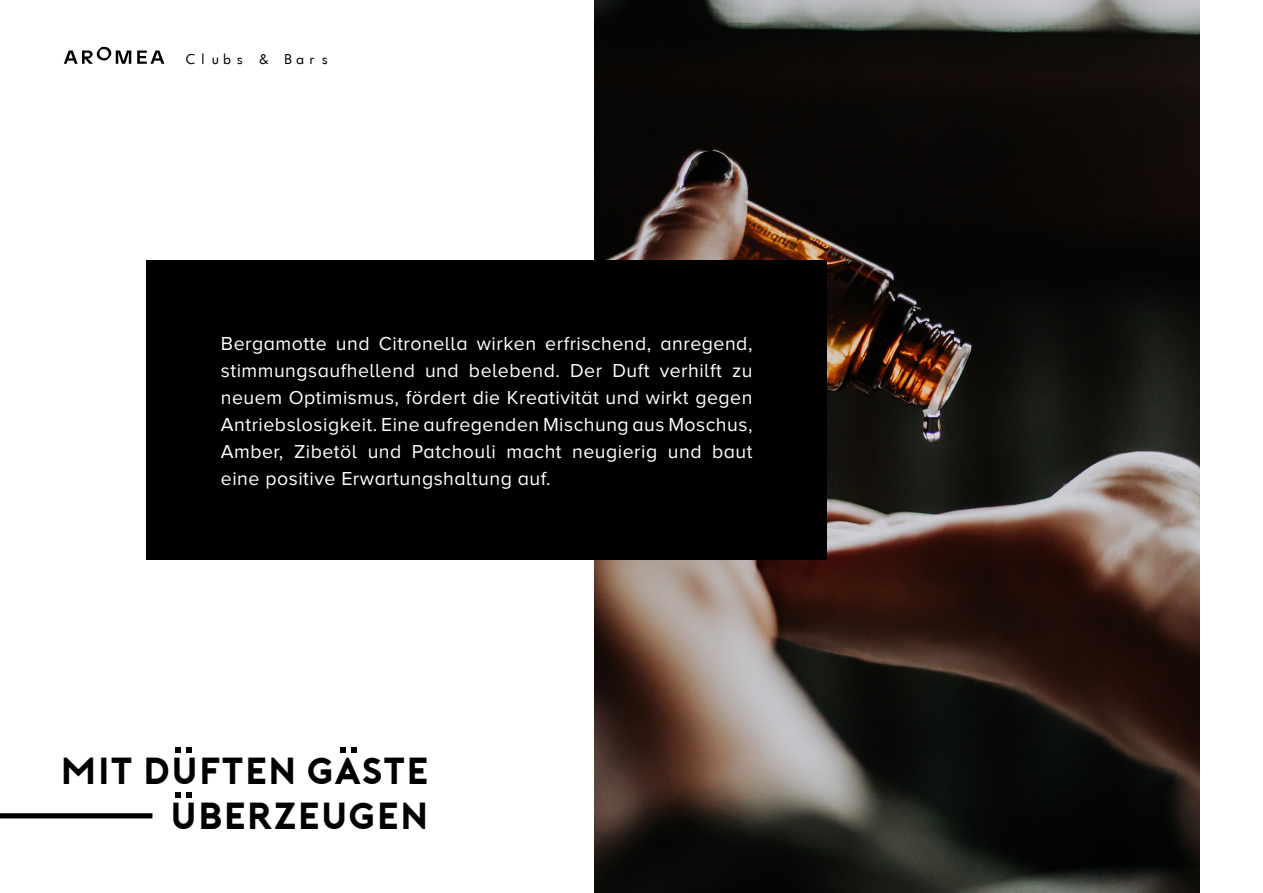
<style>
.page{position:relative;width:1263px;height:893px;background:#fff}
.page>*{position:absolute;margin:0;border:0;box-sizing:border-box;transform-origin:0 0}
.t1{font:37.5px/45px "Porter Bold DEMO";color:#000;text-align:right}
.t2{font:19.5px/27px "Proxima Nova A";letter-spacing:.025em;color:#fff;text-align:justify}
.t3{font:13.5px "Futurist Fixed Width";letter-spacing:-.1em;color:#000}
</style>
<div class="page">
<svg style="left:64px;top:47px;width:67px;height:17px"></svg>
<svg style="left:137px;top:51px;width:27px;height:13px"></svg>
<img style="left:595px;top:0;width:604px;height:893px">
<div style="left:146px;top:260px;width:681px;height:300px;background:#000"></div>
<div style="left:0;top:813px;width:152px;height:5px;background:#000"></div>
<svg style="left:176px;top:747px;width:5px;height:5px"></svg>
<svg style="left:187px;top:747px;width:5px;height:5px"></svg>
<svg style="left:340px;top:747px;width:5px;height:5px"></svg>
<svg style="left:351px;top:747px;width:5px;height:5px"></svg>
<svg style="left:176px;top:793px;width:5px;height:5px"></svg>
<svg style="left:187px;top:793px;width:5px;height:5px"></svg>
<p class="t3" style="left:184px;top:50px;width:149px">Clubs &amp; Bars</p>
<p class="t2" style="left:221px;top:330px;width:533px">Bergamotte und Citronella wirken erfrischend, anregend, stimmungsaufhellend und belebend. Der Duft verhilft zu neuem Optimismus, fördert die Kreativität und wirkt gegen Antriebslosigkeit. Eine aufregenden Mischung aus Moschus, Amber, Zibetöl und Patchouli macht neugierig und baut eine positive Erwartungshaltung auf.</p>
<h1 class="t1" style="left:60px;top:747px;width:371px">MIT DUFTEN GASTE<br>UBERZEUGEN</h1>
</div>
